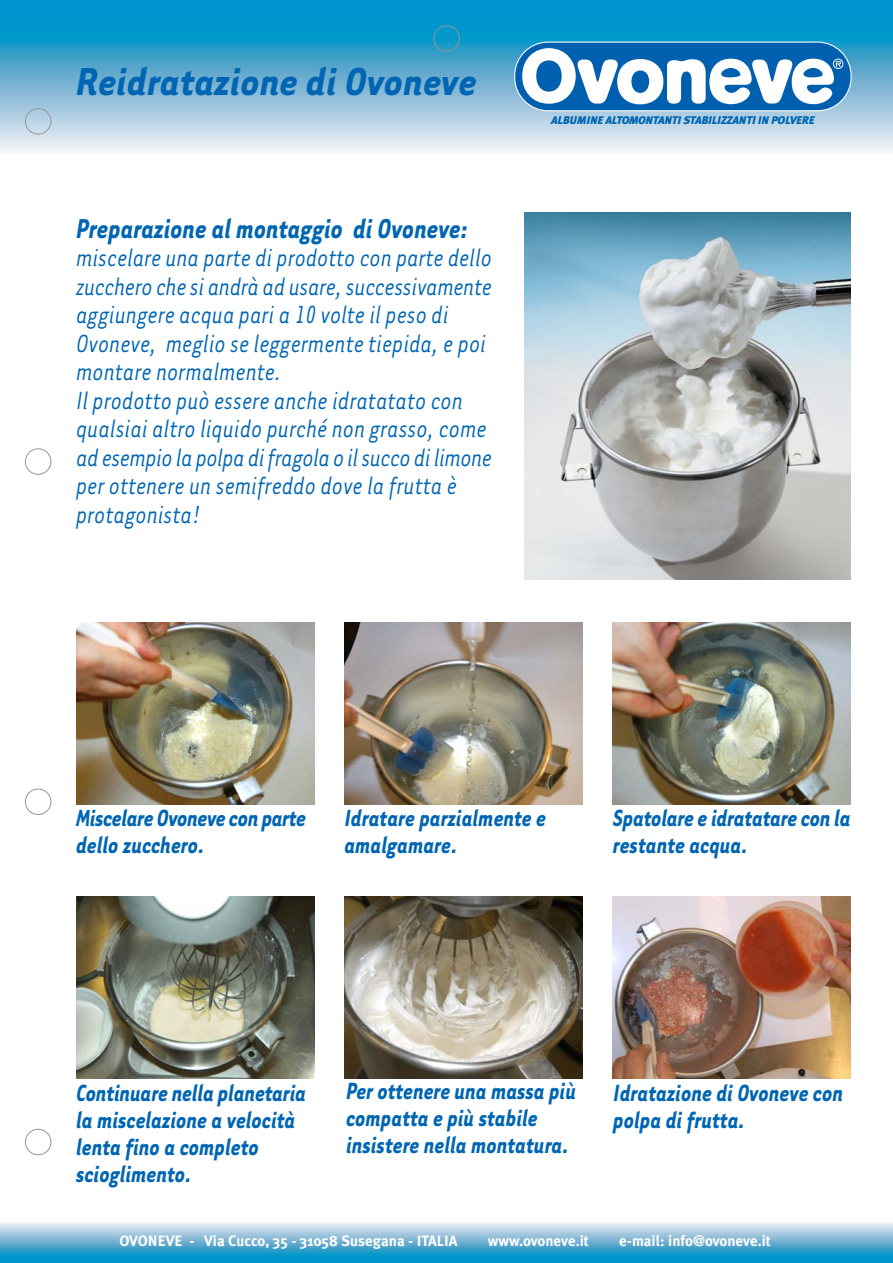
<style>
.page{position:relative;width:893px;height:1263px;background:#fff}
.page>*{position:absolute;margin:0;border:0;box-sizing:border-box;transform-origin:0 0}
.t1{font:italic 700 45px "Tarzana Narrow";color:#0066b3}
.t2{font:italic 700 31.5px "Tarzana Narrow";color:#0066b3;scale:.9 1}
.t3{font:italic 28.5px/28.5px "Tarzana Narrow";letter-spacing:-.005em;color:#0066b3;scale:.9 1}
.t4{font:italic 700 27px/27px "Tarzana Narrow";color:#0066b3;scale:.9 1}
.t5{font:700 15px "Meta Plus";color:#fff}
.t6{font:italic 900 11.1px "Meta Plus";letter-spacing:-.02em;color:#0066b3}
</style>
<div class="page">
<div style="left:0;top:0;width:892px;height:56px;background:#0096ce"></div>
<div style="left:0;top:56px;width:892px;height:99px;background:linear-gradient(to bottom,#459ac5,#f8f4f8)"></div>
<svg style="left:0;top:1248px;width:892px;height:15px;background:#0f99c9"></svg>
<svg style="left:0;top:1222px;width:892px;height:26px;background:#9dc6de"></svg>
<div style="left:514px;top:42px;width:337px;height:69px;background:#0060af;border:1px solid #fff;border-radius:33px"></div>
<svg style="left:522px;top:48px;width:321px;height:56px"></svg>
<svg style="left:25px;top:25px;width:434px;height:1130px"></svg>
<img style="left:344px;top:622px;width:238px;height:182px">
<img style="left:612px;top:622px;width:238px;height:182px">
<img style="left:76px;top:897px;width:238px;height:182px">
<img style="left:344px;top:897px;width:238px;height:182px">
<img style="left:612px;top:897px;width:238px;height:182px">
<img style="left:524px;top:212px;width:326px;height:368px">
<img style="left:76px;top:622px;width:238px;height:182px">
<h1 class="t1" style="left:76px;top:65px;width:402px">Reidratazione di Ovoneve</h1>
<p class="t2" style="left:76px;top:217px;width:438px">Preparazione al montaggio di Ovoneve:</p>
<p class="t3" style="left:76px;top:242px;width:463px">miscelare una parte di prodotto con parte dello zucchero che si andrà ad usare, successivamente aggiungere acqua pari a 10 volte il peso di Ovoneve, meglio se leggermente tiepida, e poi montare normalmente.<br>Il prodotto può essere anche idratatato con qualsiai altro liquido purché non grasso, come ad esempio la polpa di fragola o il succo di limone per ottenere un semifreddo dove la frutta è protagonista!</p>
<p class="t6" style="left:551px;top:116px;width:265px">ALBUMINE ALTOMONTANTI STABILIZZANTI IN POLVERE</p>
<p class="t4" style="left:76px;top:807px;width:257px">Miscelare Ovoneve con parte dello zucchero.</p>
<p class="t4" style="left:344px;top:807px;width:225px">Idratare parzialmente e amalgamare.</p>
<p class="t4" style="left:613px;top:807px;width:266px">Spatolare e idratatare con la restante acqua.</p>
<p class="t4" style="left:76px;top:1081px;width:257px">Continuare nella planetaria la miscelazione a velocità lenta fino a completo scioglimento.</p>
<p class="t4" style="left:346px;top:1080px;width:257px">Per ottenere una massa più compatta e più stabile insistere nella montatura.</p>
<p class="t4" style="left:613px;top:1081px;width:257px">Idratazione di Ovoneve con polpa di frutta.</p>
<p class="t5" style="left:119px;top:1234px;width:339px">OVONEVE - Via Cucco, 35 - 31058 Susegana - ITALIA</p>
<p class="t5" style="left:488px;top:1234px;width:102px">www.ovoneve.it</p>
<p class="t5" style="left:619px;top:1234px;width:153px">e-mail: info@ovoneve.it</p>
</div>
